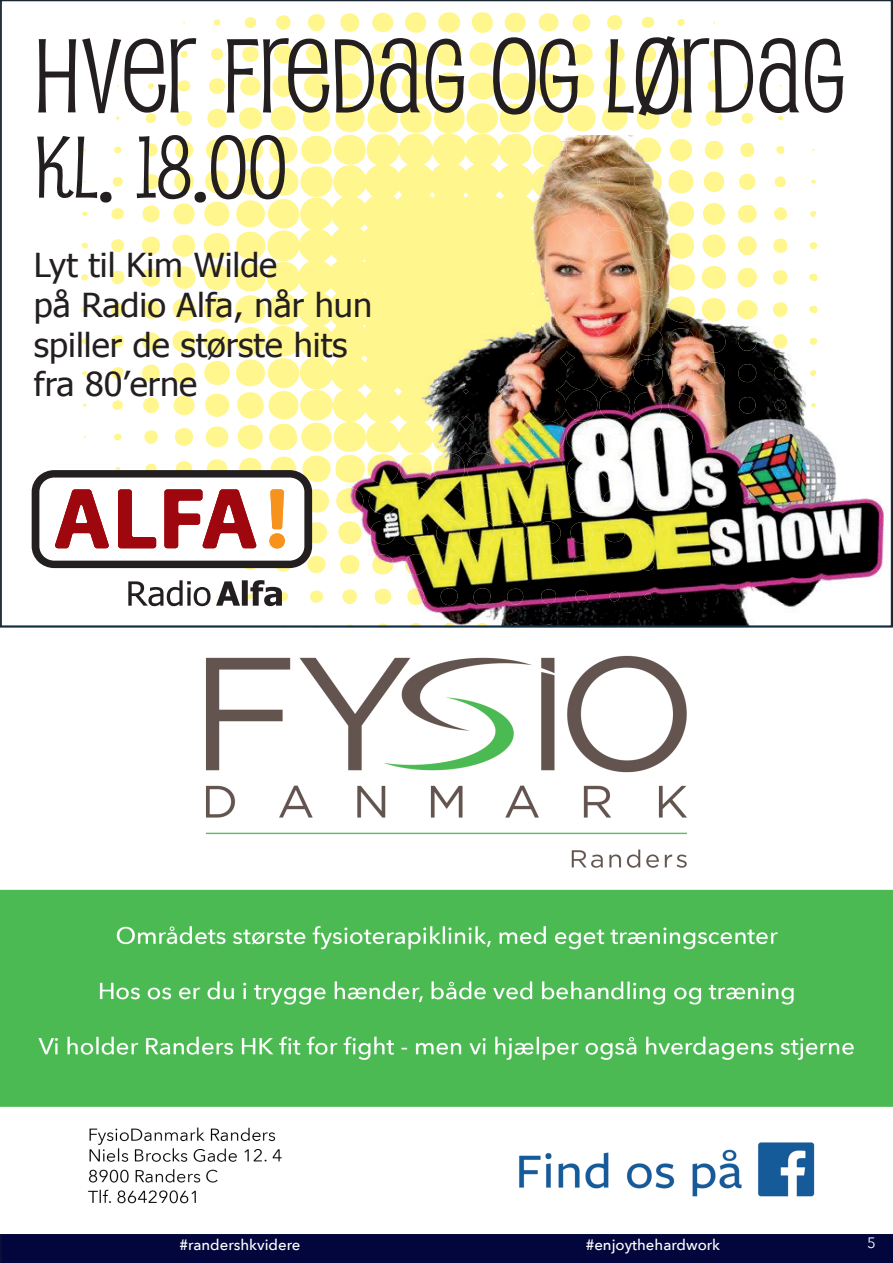
<style>
.page{position:relative;width:893px;height:1263px;background:#fff}
.page>*{position:absolute;margin:0;border:0;box-sizing:border-box;transform-origin:0 0}
.t1{font:101.55px "Pupcat";color:#231f20;scale:1.04 1}
.t2{font:84.6px "Pupcat";color:#231f20;scale:1.04 1}
.t3{font:33px/39.6px "Tahoma";color:#231f20;scale:1.04 1}
.t4{font:500 15px "Avenir Next";color:#fff}
.t5{font:15px "Avenir Next";color:#fff}
</style>
<div class="page">
<div style="left:0;top:1234px;width:893px;height:29px;background:#02063d"></div>
<svg style="left:76px;top:12px;width:744px;height:612px"></svg>
<img style="left:336px;top:484px;width:300px;height:140px">
<img style="left:336px;top:135px;width:300px;height:349px">
<svg style="left:32px;top:470px;width:280px;height:98px"></svg>
<svg style="left:128px;top:580px;width:154px;height:26px"></svg>
<img style="left:1px;top:655px;width:892px;height:549px">
<p class="t1" style="left:34px;top:14px;width:781px">HVER FREDAG OG LØRDAG</p>
<p class="t2" style="left:34px;top:115px;width:245px">KL. 18.00</p>
<p class="t3" style="left:34px;top:244px;width:327px">Lyt til Kim Wilde<br>på Radio Alfa, når hun spiller de største hits fra 80’erne</p>
<p class="t4" style="left:180px;top:1232px;width:122px">#randershkvidere</p>
<p class="t4" style="left:586px;top:1232px;width:136px">#enjoythehardwork</p>
<p class="t5" style="left:867px;top:1230px;width:10px">5</p>
</div>
